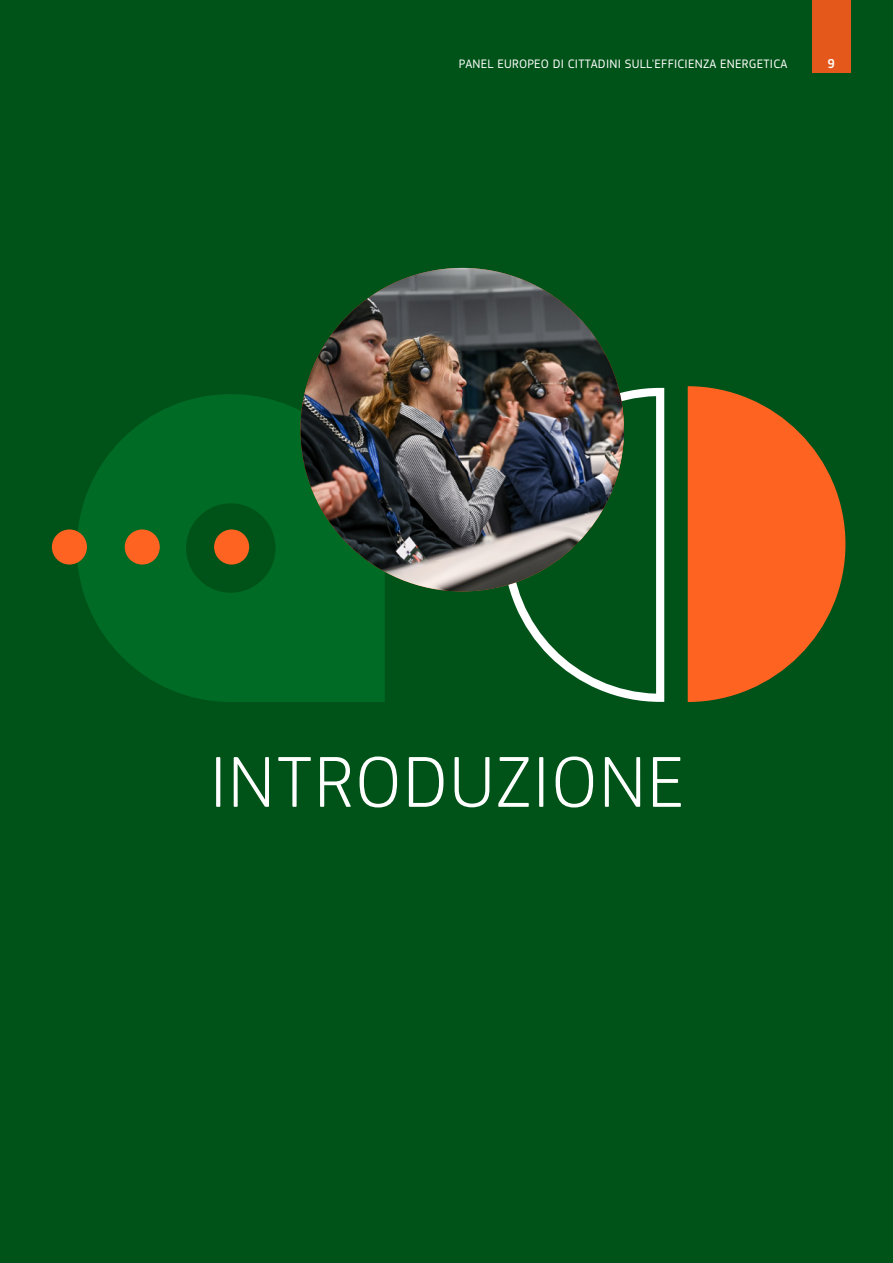
<style>
.page{position:relative;width:893px;height:1263px;background:#005318}
.page>*{position:absolute;margin:0;border:0;box-sizing:border-box;transform-origin:0 0}
.t1{font:300 75px "EC Square Sans Pro";letter-spacing:.02em;color:#fff}
.t2{font:500 13.5px "EC Square Sans Cond Pro";color:#fff}
.t3{font:12.75px "EC Square Sans Pro";letter-spacing:.02em;color:#fff}
</style>
<div class="page">
<svg style="left:77px;top:394px;width:308px;height:308px;fill:#006b24"></svg>
<div style="left:52px;top:529px;width:35px;height:35px;background:#ff6322;border-radius:50%"></div>
<div style="left:125px;top:529px;width:35px;height:35px;background:#ff6322;border-radius:50%"></div>
<div style="left:214px;top:529px;width:35px;height:35px;background:#ff6322;border-radius:50%"></div>
<svg style="left:688px;top:386px;width:157px;height:316px;fill:#ff6322"></svg>
<svg style="left:503px;top:388px;width:161px;height:314px"></svg>
<img style="left:300px;top:268px;width:324px;height:323px;border-radius:162px">
<div style="left:812px;top:0;width:38px;height:72px;background:#e4581b"></div>
<p class="t3" style="left:459px;top:56px;width:330px">PANEL EUROPEO DI CITTADINI SULL'EFFICIENZA ENERGETICA</p>
<p class="t2" style="left:828px;top:56px;width:8px">9</p>
<h1 class="t1" style="left:209px;top:738px;width:475px">INTRODUZIONE</h1>
</div>
